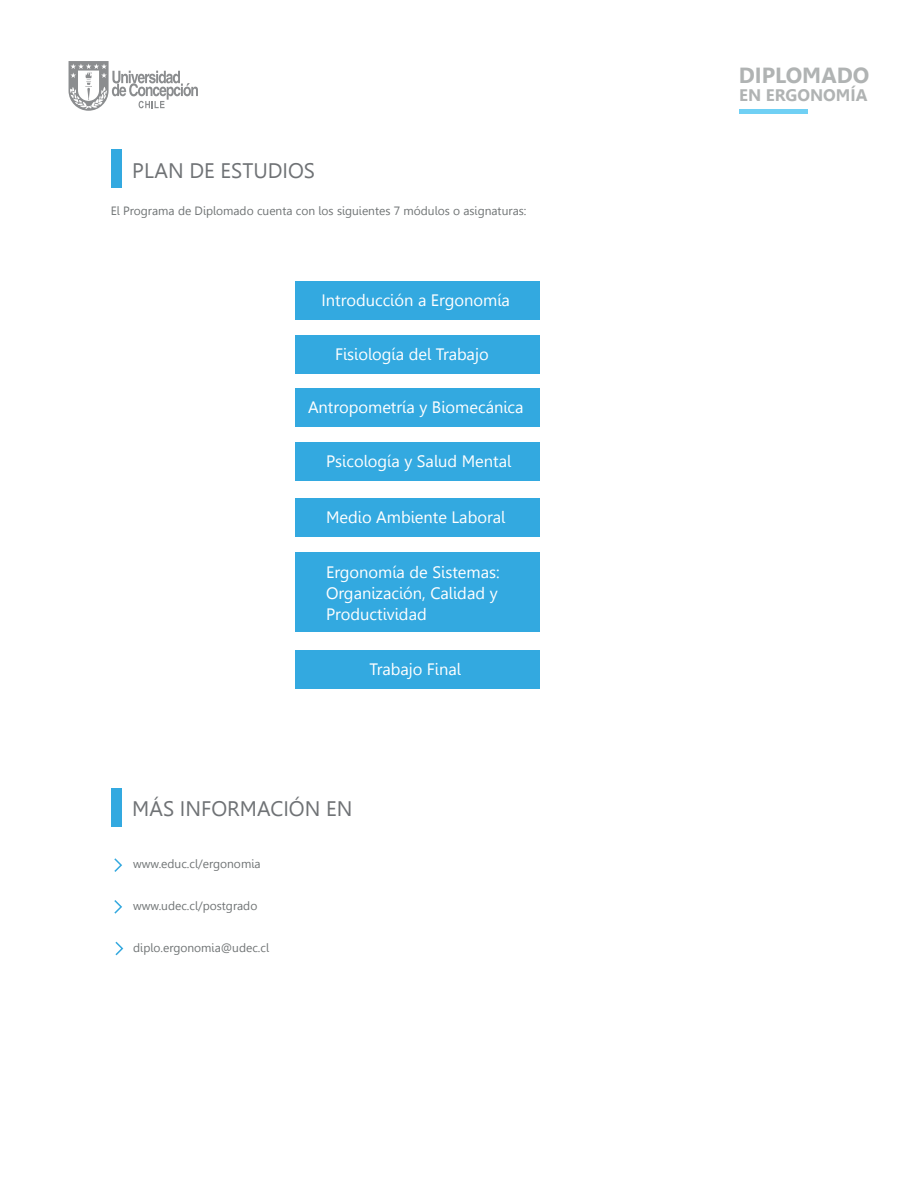
<style>
.page{position:relative;width:918px;height:1188px;background:#fff}
.page>*{position:absolute;margin:0;border:0;box-sizing:border-box;transform-origin:0 0}
.t1{font:700 21.9px "Gisha";color:#b0b3b3}
.t2{font:21px "Gisha";color:#6f7275}
.t3{font:700 16.65px "Gisha";color:#b0b3b3}
.t4{font:16.5px/21px "Gisha";color:#fff}
.t5{font:12px "Gisha";color:#707475}
</style>
<div class="page">
<div style="left:111px;top:150px;width:10px;height:38px;background:#33a9e0"></div>
<div style="left:295px;top:281px;width:245px;height:38px;background:#33a9e0"></div>
<div style="left:739px;top:109px;width:68px;height:5px;background:#70d0f4"></div>
<div style="left:111px;top:788px;width:10px;height:38px;background:#33a9e0"></div>
<div style="left:295px;top:335px;width:245px;height:38px;background:#33a9e0"></div>
<div style="left:295px;top:388px;width:245px;height:39px;background:#33a9e0"></div>
<div style="left:295px;top:442px;width:245px;height:39px;background:#33a9e0"></div>
<div style="left:295px;top:498px;width:245px;height:39px;background:#33a9e0"></div>
<div style="left:295px;top:650px;width:245px;height:39px;background:#33a9e0"></div>
<div style="left:295px;top:553px;width:245px;height:79px;background:#33a9e0"></div>
<svg style="left:114px;top:858px;width:8px;height:14px"></svg>
<svg style="left:114px;top:900px;width:8px;height:14px"></svg>
<svg style="left:115px;top:941px;width:9px;height:15px"></svg>
<svg style="left:69px;top:61px;width:129px;height:50px"></svg>
<p class="t2" style="left:132px;top:158px;width:184px">PLAN DE ESTUDIOS</p>
<p class="t5" style="left:111px;top:204px;width:417px">El Programa de Diplomado cuenta con los siguientes 7 módulos o asignaturas:</p>
<p class="t4" style="left:322px;top:290px;width:190px">Introducción a Ergonomía</p>
<p class="t4" style="left:335px;top:344px;width:155px">Fisiología del Trabajo</p>
<p class="t4" style="left:308px;top:397px;width:217px">Antropometría y Biomecánica</p>
<p class="t4" style="left:326px;top:451px;width:187px">Psicología y Salud Mental</p>
<p class="t4" style="left:326px;top:507px;width:181px">Medio Ambiente Laboral</p>
<p class="t4" style="left:326px;top:562px;width:175px">Ergonomía de Sistemas:<br>Organización, Calidad y<br>Productividad</p>
<p class="t4" style="left:370px;top:659px;width:93px">Trabajo Final</p>
<p class="t2" style="left:132px;top:796px;width:222px">MÁS INFORMACIÓN EN</p>
<p class="t5" style="left:133px;top:857px;width:129px">www.educ.cl/ergonomia</p>
<p class="t5" style="left:133px;top:899px;width:126px">www.udec.cl/postgrado</p>
<p class="t5" style="left:133px;top:941px;width:137px">diplo.ergonomia@udec.cl</p>
<h1 class="t1" style="left:739px;top:63px;width:132px">DIPLOMADO</h1>
<p class="t3" style="left:739px;top:86px;width:130px">EN ERGONOMÍA</p>
</div>
